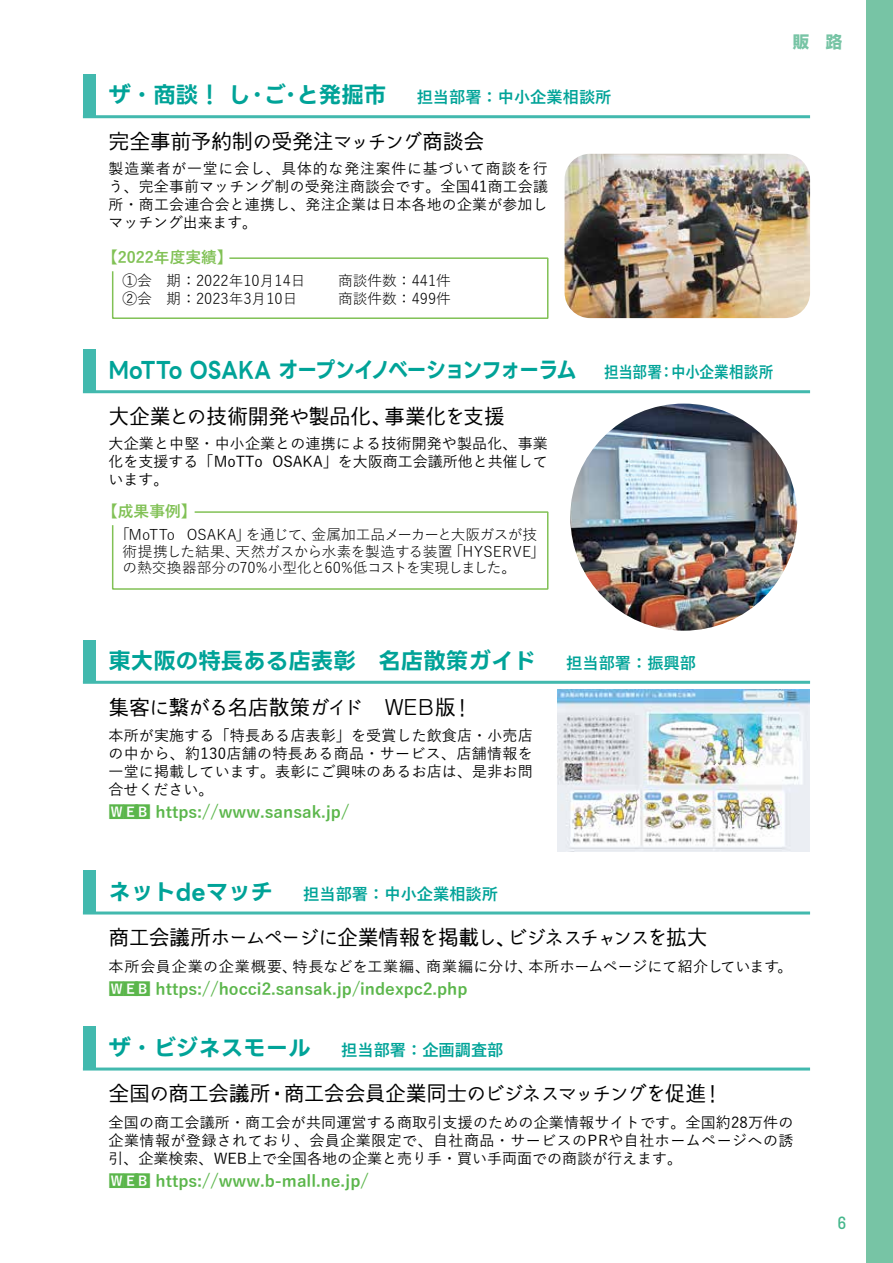
<style>
.page{position:relative;width:893px;height:1263px;background:#fff}
.page>*{position:absolute;margin:0;border:0;box-sizing:border-box;transform-origin:0 0}
.t1{font:700 22.5px "LINE Seed JP OTF";color:#00a398}
.t2{font:700 22.5px "LINE Seed JP OTF";letter-spacing:-.065em;color:#00a398;scale:.9 1}
.t3{font:21px "komorebi gothic P";letter-spacing:-.055em;color:#000}
.t4{font:21px "komorebi gothic P";letter-spacing:-.09em;color:#000}
.t5{font:21px "komorebi gothic P";letter-spacing:-.025em;color:#000}
.t6{font:21px "komorebi gothic P";letter-spacing:-.03em;color:#000}
.t7{font:700 16.5px "Yu Gothic";color:#5bb64b}
.t8{font:700 16.5px "Shin Go Pro";color:#77c4a5}
.t9{font:16.5px "Stratos Web";color:#44b68b}
.t10{font:700 16.2px "Yu Gothic";color:#00a398}
.t11{font:700 15.75px "Yu Gothic";color:#81c155}
.t12{font:500 15px/18px "Yu Gothic";letter-spacing:.01em;color:#000;text-align:justify}
.t13{font:14.7px/16.5px "Yu Gothic";color:#000}
.s1{font-family:"Yu Gothic";font-size:16.2px}
.s2{font-family:"LINE Seed JP OTF";font-size:22.5px}
</style>
<div class="page">
<div style="left:866px;top:0;width:27px;height:1263px;background:#77c4a5"></div>
<hr style="left:83px;top:681px;width:727px;height:3px;background:#42b9ae">
<div style="left:83px;top:640px;width:13px;height:42px;background:#42b9ae"></div>
<img style="left:557px;top:690px;width:253px;height:161px">
<hr style="left:83px;top:911px;width:727px;height:3px;background:#42b9ae">
<div style="left:83px;top:870px;width:13px;height:43px;background:#42b9ae"></div>
<hr style="left:83px;top:1067px;width:727px;height:3px;background:#42b9ae">
<div style="left:83px;top:1026px;width:13px;height:43px;background:#42b9ae"></div>
<hr style="left:83px;top:115px;width:727px;height:3px;background:#42b9ae">
<div style="left:83px;top:74px;width:13px;height:43px;background:#42b9ae"></div>
<img style="left:565px;top:154px;width:245px;height:164px">
<svg style="left:111px;top:257px;width:438px;height:62px"></svg>
<hr style="left:83px;top:390px;width:727px;height:3px;background:#42b9ae">
<div style="left:83px;top:349px;width:13px;height:43px;background:#42b9ae"></div>
<svg style="left:111px;top:511px;width:438px;height:79px"></svg>
<img style="left:570px;top:404px;width:227px;height:227px;border-radius:114px">
<h1 class="t1" style="left:108px;top:82px;width:504px">ザ・商談！ し・ご・と発掘市 　<span class="s1">担当部署：中小企業相談所</span></h1>
<h2 class="t6" style="left:109px;top:130px;width:377px">完全事前予約制の受発注マッチング商談会</h2>
<p class="t12" style="left:109px;top:157px;width:441px">製造業者が一堂に会し、具体的な発注案件に基づいて商談を行う、完全事前マッチング制の受発注商談会です。全国41商工会議所・商工会連合会と連携し、発注企業は日本各地の企業が参加しマッチング出来ます。</p>
<p class="t11" style="left:102px;top:248px;width:132px">【2022年度実績】</p>
<p class="t13" style="left:123px;top:271px;width:184px">①会　期：2022年10月14日</p>
<p class="t13" style="left:338px;top:271px;width:114px">商談件数：441件</p>
<p class="t13" style="left:123px;top:289px;width:176px">②会　期：2023年3月10日</p>
<p class="t13" style="left:338px;top:289px;width:114px">商談件数：499件</p>
<p class="t8" style="left:793px;top:29px;width:51px">販　路</p>
<h1 class="t2" style="left:108px;top:357px;width:740px">MoTTo OSAKA オープンイノベーションフォーラム 　<span class="s1">担当部署：中小企業相談所</span></h1>
<h2 class="t5" style="left:109px;top:405px;width:398px">大企業との技術開発や製品化、事業化を支援</h2>
<p class="t12" style="left:109px;top:432px;width:441px">大企業と中堅・中小企業との連携による技術開発や製品化、事業化を支援する「MoTTo OSAKA」を大阪商工会議所他と共催しています。</p>
<p class="t11" style="left:102px;top:502px;width:96px">【成果事例】</p>
<p class="t13" style="left:123px;top:525px;width:424px;text-indent:-7px">「MoTTo OSAKA」を通じて、金属加工品メーカーと大阪ガスが技術提携した結果、天然ガスから水素を製造する装置「HYSERVE」の熱交換器部分の70%小型化と60%低コストを実現しました。</p>
<h1 class="t1" style="left:108px;top:648px;width:589px">東大阪の特長ある店表彰　名店散策ガイド 　<span class="s1">担当部署：振興部</span></h1>
<h2 class="t3" style="left:109px;top:696px;width:366px">集客に繋がる名店散策ガイド　WEＢ版！</h2>
<p class="t12" style="left:109px;top:725px;width:426px">本所が実施する「特長ある店表彰」を受賞した飲食店・小売店の中から、約130店舗の特長ある商品・サービス、店舗情報を一堂に掲載しています。表彰にご興味のあるお店は、是非お問合せください。</p>
<p class="t7" style="left:109px;top:803px;width:242px">WEB https://www.sansak.jp/</p>
<p class="t10" style="left:108px;top:884px;width:391px"><span class="s2">ネットdeマッチ 　</span>担当部署：中小企業相談所</p>
<h2 class="t4" style="left:109px;top:927px;width:601px">商工会議所ホームページに企業情報を掲載し、ビジネスチャンスを拡大</h2>
<p class="t12" style="left:109px;top:956px;width:685px">本所会員企業の企業概要、特長などを工業編、商業編に分け、本所ホームページにて紹介しています。</p>
<p class="t7" style="left:109px;top:979px;width:360px">WEB https://hocci2.sansak.jp/indexpc2.php</p>
<h1 class="t1" style="left:108px;top:1035px;width:397px">ザ・ビジネスモール 　<span class="s1">担当部署：企画調査部</span></h1>
<h2 class="t3" style="left:109px;top:1083px;width:616px">全国の商工会議所・商工会会員企業同士のビジネスマッチングを促進！</h2>
<p class="t12" style="left:109px;top:1112px;width:686px">全国の商工会議所・商工会が共同運営する商取引支援のための企業情報サイトです。全国約28万件の企業情報が登録されており、会員企業限定で、自社商品・サービスのPRや自社ホームページへの誘引、企業検索、WEB上で全国各地の企業と売り手・買い手両面での商談が行えます。</p>
<p class="t7" style="left:109px;top:1171px;width:262px">WEB https://www.b-mall.ne.jp/</p>
<p class="t9" style="left:837px;top:1216px;width:11px">6</p>
</div>
